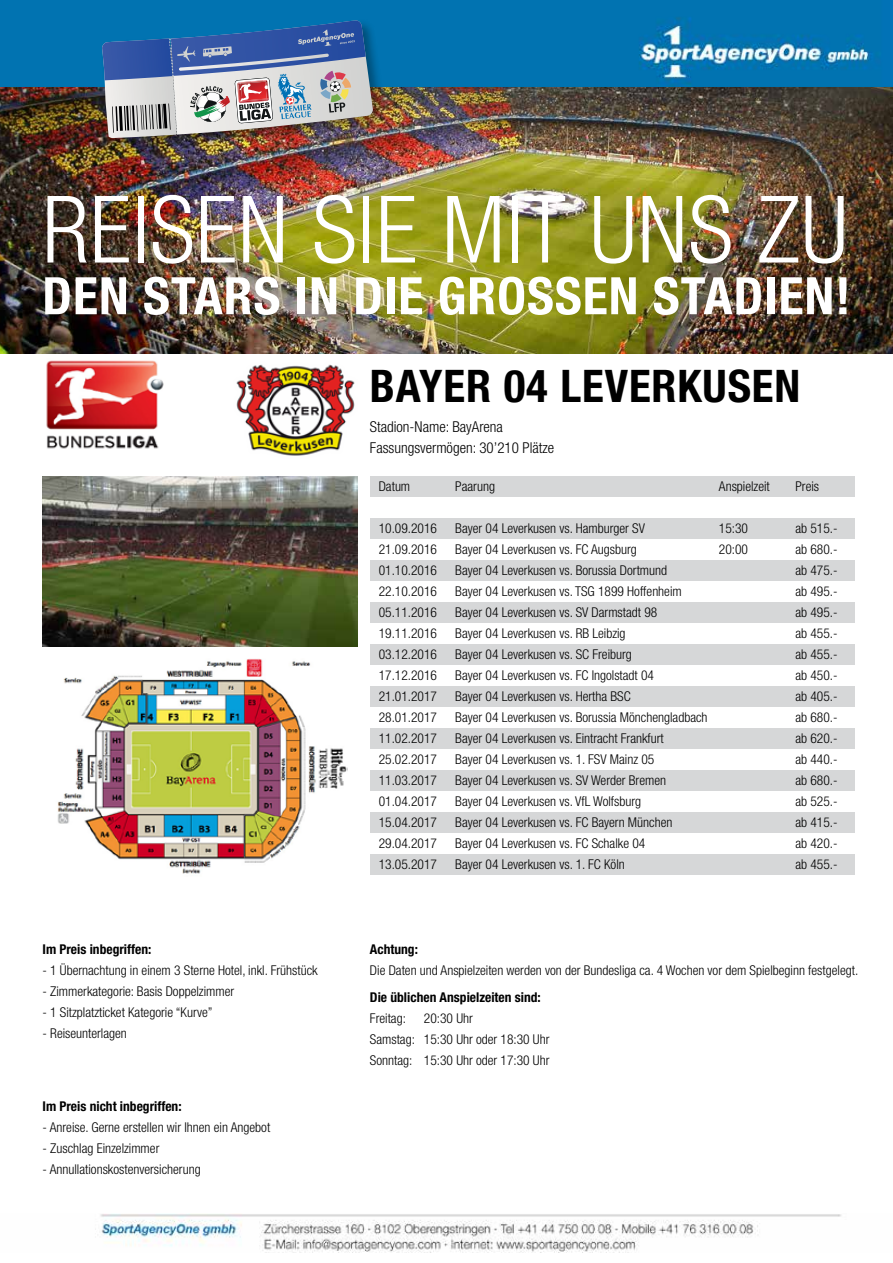
<style>
.page{position:relative;width:893px;height:1263px;background:#fff}
.page>*{position:absolute;margin:0;border:0;box-sizing:border-box;transform-origin:0 0}
.t1{font:300 condensed 93.15px "Helvetica Neue LT Std";letter-spacing:.01em;color:#fff}
.t2{font:700 condensed 51.75px "Helvetica Neue LT Std";letter-spacing:.02em;color:#fff}
.t3{font:700 condensed 45px "Helvetica Neue LT Std";letter-spacing:.02em;color:#000}
.t4{font:300 condensed 15px/21px "Helvetica Neue LT Std";color:#000}
.t5{font:300 condensed 13.5px/21px "Helvetica Neue LT Std";color:#000}
.t6{font:700 condensed 13.5px "Helvetica Neue LT Std";color:#000}
</style>
<div class="page">
<img style="left:0;top:0;width:893px;height:87px">
<img style="left:0;top:87px;width:893px;height:266px">
<div style="left:100px;top:18px;width:287px;height:134px;background:#000;opacity:.33"></div>
<img style="left:102px;top:20px;width:271px;height:118px">
<img style="left:46px;top:360px;width:118px;height:89px">
<img style="left:236px;top:364px;width:119px;height:92px">
<img style="left:95px;top:1214px;width:747px;height:38px">
<div style="left:370px;top:854px;width:484px;height:21px;background:#d6d7d8"></div>
<div style="left:370px;top:602px;width:485px;height:21px;background:#d6d7d8"></div>
<div style="left:370px;top:644px;width:485px;height:21px;background:#d6d7d8"></div>
<div style="left:370px;top:686px;width:485px;height:21px;background:#d6d7d8"></div>
<div style="left:370px;top:728px;width:485px;height:21px;background:#d6d7d8"></div>
<div style="left:370px;top:770px;width:485px;height:21px;background:#d6d7d8"></div>
<div style="left:370px;top:812px;width:485px;height:21px;background:#d6d7d8"></div>
<div style="left:370px;top:476px;width:485px;height:20px;background:#d6d7d8"></div>
<div style="left:370px;top:518px;width:485px;height:20px;background:#d6d7d8"></div>
<div style="left:370px;top:560px;width:485px;height:20px;background:#d6d7d8"></div>
<img style="left:57px;top:659px;width:290px;height:215px">
<img style="left:43px;top:476px;width:314px;height:170px">
<h1 class="t1" style="left:42px;top:176px;width:807px">REISEN SIE MIT UNS ZU</h1>
<h2 class="t2" style="left:42px;top:264px;width:810px">DEN STARS IN DIE GROSSEN STADIEN!</h2>
<h3 class="t3" style="left:370px;top:359px;width:432px">BAYER 04 LEVERKUSEN</h3>
<p class="t4" style="left:370px;top:416px;width:186px">Stadion-Name: BayArena<br>Fassungsvermögen: 30’210 Plätze</p>
<p class="t6" style="left:43px;top:941px;width:110px">Im Preis inbegriffen:</p>
<p class="t5" style="left:43px;top:959px;width:277px">- 1 Übernachtung in einem 3 Sterne Hotel, inkl. Frühstück</p>
<p class="t5" style="left:43px;top:980px;width:193px">- Zimmerkategorie: Basis Doppelzimmer</p>
<p class="t5" style="left:43px;top:1001px;width:172px">- 1 Sitzplatzticket Kategorie “Kurve”</p>
<p class="t5" style="left:43px;top:1022px;width:86px">- Reiseunterlagen</p>
<p class="t6" style="left:43px;top:1098px;width:141px">Im Preis nicht inbegriffen:</p>
<p class="t5" style="left:43px;top:1117px;width:229px">- Anreise. Gerne erstellen wir Ihnen ein Angebot</p>
<p class="t5" style="left:43px;top:1138px;width:118px">- Zuschlag Einzelzimmer</p>
<p class="t5" style="left:43px;top:1159px;width:160px">- Annullationskostenversicherung</p>
<p class="t5" style="left:379px;top:475px;width:33px">Datum</p>
<p class="t5" style="left:455px;top:475px;width:41px">Paarung</p>
<p class="t5" style="left:719px;top:475px;width:52px">Anspielzeit</p>
<p class="t5" style="left:795px;top:475px;width:25px">Preis</p>
<p class="t5" style="left:379px;top:517px;width:60px">10.09.2016</p>
<p class="t5" style="left:455px;top:517px;width:191px">Bayer 04 Leverkusen vs. Hamburger SV</p>
<p class="t5" style="left:719px;top:517px;width:31px">15:30</p>
<p class="t5" style="left:795px;top:517px;width:44px">ab 515.-</p>
<p class="t5" style="left:379px;top:538px;width:60px">21.09.2016</p>
<p class="t5" style="left:455px;top:538px;width:183px">Bayer 04 Leverkusen vs. FC Augsburg</p>
<p class="t5" style="left:719px;top:538px;width:31px">20:00</p>
<p class="t5" style="left:795px;top:538px;width:44px">ab 680.-</p>
<p class="t5" style="left:379px;top:559px;width:60px">01.10.2016</p>
<p class="t5" style="left:455px;top:559px;width:213px">Bayer 04 Leverkusen vs. Borussia Dortmund</p>
<p class="t5" style="left:795px;top:559px;width:44px">ab 475.-</p>
<p class="t5" style="left:379px;top:580px;width:60px">22.10.2016</p>
<p class="t5" style="left:455px;top:580px;width:228px">Bayer 04 Leverkusen vs. TSG 1899 Hoffenheim</p>
<p class="t5" style="left:795px;top:580px;width:44px">ab 495.-</p>
<p class="t5" style="left:379px;top:601px;width:60px">05.11.2016</p>
<p class="t5" style="left:455px;top:601px;width:204px">Bayer 04 Leverkusen vs. SV Darmstadt 98</p>
<p class="t5" style="left:795px;top:601px;width:44px">ab 495.-</p>
<p class="t5" style="left:379px;top:622px;width:60px">19.11.2016</p>
<p class="t5" style="left:455px;top:622px;width:172px">Bayer 04 Leverkusen vs. RB Leibzig</p>
<p class="t5" style="left:795px;top:622px;width:44px">ab 455.-</p>
<p class="t5" style="left:379px;top:643px;width:60px">03.12.2016</p>
<p class="t5" style="left:455px;top:643px;width:178px">Bayer 04 Leverkusen vs. SC Freiburg</p>
<p class="t5" style="left:795px;top:643px;width:44px">ab 455.-</p>
<p class="t5" style="left:379px;top:664px;width:60px">17.12.2016</p>
<p class="t5" style="left:455px;top:664px;width:200px">Bayer 04 Leverkusen vs. FC Ingolstadt 04</p>
<p class="t5" style="left:795px;top:664px;width:44px">ab 450.-</p>
<p class="t5" style="left:379px;top:685px;width:60px">21.01.2017</p>
<p class="t5" style="left:455px;top:685px;width:177px">Bayer 04 Leverkusen vs. Hertha BSC</p>
<p class="t5" style="left:795px;top:685px;width:44px">ab 405.-</p>
<p class="t5" style="left:379px;top:706px;width:60px">28.01.2017</p>
<p class="t5" style="left:455px;top:706px;width:254px">Bayer 04 Leverkusen vs. Borussia Mönchengladbach</p>
<p class="t5" style="left:795px;top:706px;width:44px">ab 680.-</p>
<p class="t5" style="left:379px;top:727px;width:60px">11.02.2017</p>
<p class="t5" style="left:455px;top:727px;width:210px">Bayer 04 Leverkusen vs. Eintracht Frankfurt</p>
<p class="t5" style="left:795px;top:727px;width:44px">ab 620.-</p>
<p class="t5" style="left:379px;top:748px;width:60px">25.02.2017</p>
<p class="t5" style="left:455px;top:748px;width:201px">Bayer 04 Leverkusen vs. 1. FSV Mainz 05</p>
<p class="t5" style="left:795px;top:748px;width:44px">ab 440.-</p>
<p class="t5" style="left:379px;top:769px;width:60px">11.03.2017</p>
<p class="t5" style="left:455px;top:769px;width:212px">Bayer 04 Leverkusen vs. SV Werder Bremen</p>
<p class="t5" style="left:795px;top:769px;width:44px">ab 680.-</p>
<p class="t5" style="left:379px;top:790px;width:60px">01.04.2017</p>
<p class="t5" style="left:455px;top:790px;width:187px">Bayer 04 Leverkusen vs. VfL Wolfsburg</p>
<p class="t5" style="left:795px;top:790px;width:44px">ab 525.-</p>
<p class="t5" style="left:379px;top:811px;width:60px">15.04.2017</p>
<p class="t5" style="left:455px;top:811px;width:219px">Bayer 04 Leverkusen vs. FC Bayern München</p>
<p class="t5" style="left:795px;top:811px;width:44px">ab 415.-</p>
<p class="t5" style="left:379px;top:832px;width:60px">29.04.2017</p>
<p class="t5" style="left:455px;top:832px;width:192px">Bayer 04 Leverkusen vs. FC Schalke 04</p>
<p class="t5" style="left:795px;top:832px;width:44px">ab 420.-</p>
<p class="t5" style="left:379px;top:853px;width:60px">13.05.2017</p>
<p class="t5" style="left:455px;top:853px;width:171px">Bayer 04 Leverkusen vs. 1. FC Köln</p>
<p class="t5" style="left:795px;top:853px;width:44px">ab 455.-</p>
<p class="t6" style="left:370px;top:941px;width:49px">Achtung:</p>
<p class="t5" style="left:370px;top:959px;width:490px">Die Daten und Anspielzeiten werden von der Bundesliga ca. 4 Wochen vor dem Spielbeginn festgelegt.</p>
<p class="t6" style="left:370px;top:989px;width:172px">Die üblichen Anspielzeiten sind:</p>
<p class="t5" style="left:370px;top:1007px;width:37px">Freitag:</p>
<p class="t5" style="left:370px;top:1007px;width:181px;text-indent:54px">20:30 Uhr<br>Samstag: 15:30 Uhr oder 18:30 Uhr<br>Sonntag: 15:30 Uhr oder 17:30 Uhr</p>
</div>
